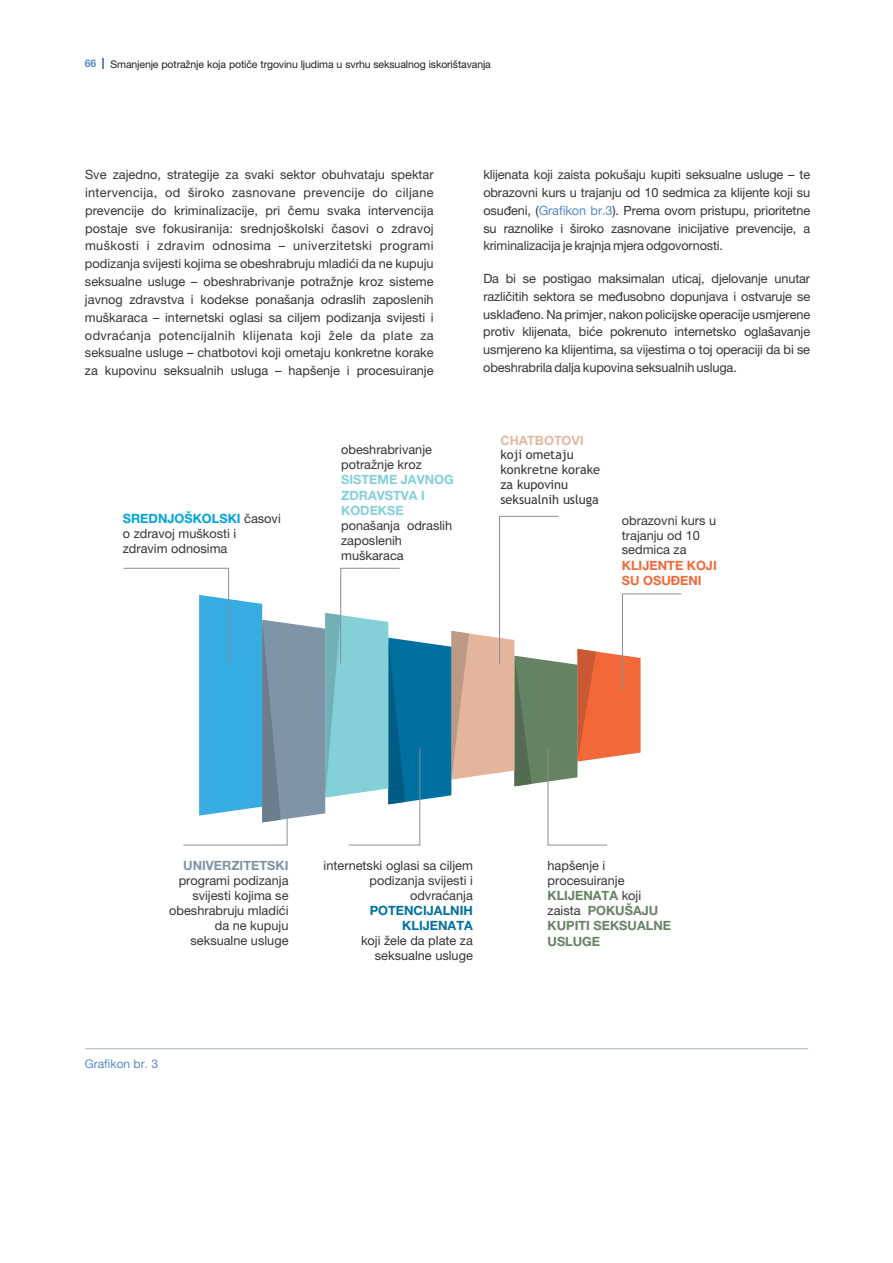
<style>
.page{position:relative;width:893px;height:1263px;background:#fff}
.page>*{position:absolute;margin:0;border:0;box-sizing:border-box;transform-origin:0 0}
.t1{font:12.75px/17.9px "Helvetica Neue LT Pro";color:#373435}
.t2{font:700 12.75px/15.1px "Helvetica Neue LT Pro";color:#658362}
.t3{font:12.75px/14.9px "Trebuchet MS";color:#373435}
.t4{font:700 12.75px/15.1px "Helvetica Neue LT Pro";color:#84d0d7}
.t5{font:700 12.75px/15.1px "Helvetica Neue LT Pro";color:#0070a1;text-align:right}
.t6{font:700 12.75px/15.1px "Helvetica Neue LT Pro";color:#f26839}
.t7{font:700 12.75px "Helvetica Neue LT Pro";color:#7f94a7}
.t8{font:700 12.75px "Arial";color:#e3b59d}
.t9{font:12px "Helvetica Neue LT Pro";color:#578bc8}
.t10{font:10.5px "Helvetica Neue LT Pro";letter-spacing:-.01em;color:#231f20}
.t11{font:700 10.5px "Helvetica Neue LT Pro";color:#578bc8}
.s1{color:#578bc8}
.s2{font-weight:700;color:#00a1db}
.s3{font-weight:400;color:#373435}
</style>
<div class="page">
<svg style="left:123px;top:516px;width:559px;height:330px"></svg>
<hr style="left:85px;top:1048px;width:723px;height:1px;background:#a5b4bc">
<p class="t11" style="left:85px;top:60px;width:13px">66</p>
<p class="t10" style="left:110px;top:60px;width:382px">Smanjenje potražnje koja potiče trgovinu ljudima u svrhu seksualnog iskorištavanja</p>
<p class="t1" style="left:85px;top:167px;width:350px;text-align:justify">Sve zajedno, strategije za svaki sektor obuhvataju spektar intervencija, od široko zasnovane prevencije do ciljane prevencije do kriminalizacije, pri čemu svaka intervencija postaje sve fokusiranija: srednjoškolski časovi o zdravoj muškosti i zdravim odnosima – univerzitetski programi podizanja svijesti kojima se obeshrabruju mladići da ne kupuju seksualne usluge – obeshrabrivanje potražnje kroz sisteme javnog zdravstva i kodekse ponašanja odraslih zaposlenih muškaraca – internetski oglasi sa ciljem podizanja svijesti i odvraćanja potencijalnih klijenata koji žele da plate za seksualne usluge – chatbotovi koji ometaju konkretne korake za kupovinu seksualnih usluga – hapšenje i procesuiranje</p>
<p class="t1" style="left:483px;top:167px;width:328px;text-align:justify">klijenata koji zaista pokušaju kupiti seksualne usluge – te obrazovni kurs u trajanju od 10 sedmica za klijente koji su osuđeni, (<span class="s1">Grafikon br.3</span>). Prema ovom pristupu, prioritetne su raznolike i široko zasnovane inicijative prevencije, a kriminalizacija je krajnja mjera odgovornosti.</p>
<p class="t1" style="left:483px;top:271px;width:328px;text-align:justify">Da bi se postigao maksimalan uticaj, djelovanje unutar različitih sektora se međusobno dopunjava i ostvaruje se usklađeno. Na primjer, nakon policijske operacije usmjerene protiv klijenata, biće pokrenuto internetsko oglašavanje usmjereno ka klijentima, sa vijestima o toj operaciji da bi se obeshrabrila dalja kupovina seksualnih usluga.</p>
<p class="t1" style="left:123px;top:513px;width:159px;line-height:14.9px"><span class="s2">SREDNJOŠKOLSKI</span> časovi o zdravoj muškosti i zdravim odnosima</p>
<p class="t1" style="left:341px;top:444px;width:92px;line-height:14.9px">obeshrabrivanje potražnje kroz</p>
<p class="t4" style="left:341px;top:474px;width:114px">SISTEME JAVNOG<br>ZDRAVSTVA I<br>KODEKSE</p>
<p class="t1" style="left:341px;top:520px;width:112px;line-height:14.9px">ponašanja odraslih zaposlenih muškaraca</p>
<p class="t8" style="left:500px;top:435px;width:85px">CHATBOTOVI</p>
<p class="t3" style="left:500px;top:448px;width:101px">koji ometaju konkretne korake za kupovinu seksualnih usluga</p>
<p class="t1" style="left:622px;top:514px;width:96px;line-height:14.9px">obrazovni kurs u trajanju od 10 sedmica za</p>
<p class="t6" style="left:622px;top:559px;width:96px">KLIJENTE KOJI<br>SU OSUĐENI</p>
<p class="t7" style="left:183px;top:861px;width:107px">UNIVERZITETSKI</p>
<p class="t1" style="left:169px;top:875px;width:121px;line-height:14.9px;text-align:right">programi podizanja svijesti kojima se obeshrabruju mladići da ne kupuju seksualne usluge</p>
<p class="t1" style="left:324px;top:860px;width:151px;line-height:14.9px;text-align:right">internetski oglasi sa ciljem podizanja svijesti i odvraćanja</p>
<p class="t5" style="left:370px;top:904px;width:105px">POTENCIJALNIH<br>KLIJENATA</p>
<p class="t1" style="left:361px;top:935px;width:113px;line-height:14.9px;text-align:right">koji žele da plate za seksualne usluge</p>
<p class="t9" style="left:85px;top:1059px;width:75px">Grafikon br. 3</p>
<p class="t2" style="left:548px;top:859px;width:125px"><span class="s3">hapšenje i procesuiranje<br></span>KLIJENATA <span class="s3">koji zaista</span> POKUŠAJU<br>KUPITI SEKSUALNE<br>USLUGE</p>
</div>
